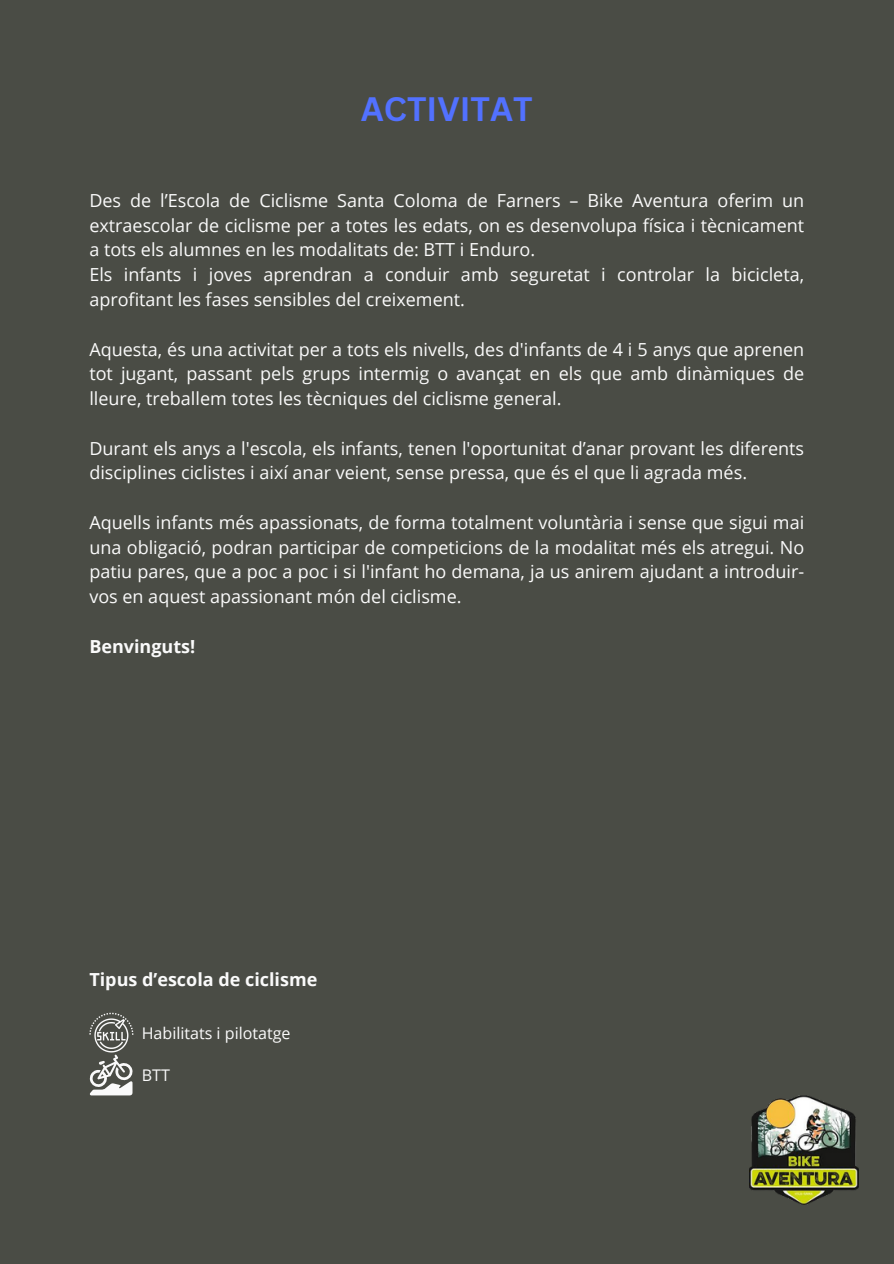
<style>
.page{position:relative;width:894px;height:1264px;background:#fff}
.page>*{position:absolute;margin:0;border:0;box-sizing:border-box;transform-origin:0 0}
.t1{font:700 33px "Canva Sans";color:#5271ff}
.t2{font:18px/24.8px "Open Sans";color:#fafafa}
.t3{font:700 18px "Open Sans";color:#fafafa}
.t4{font:16.05px "Open Sans";color:#fafafa}
</style>
<div class="page">
<div style="left:0;top:0;width:893px;height:1263px;background:#4a4c45"></div>
<img style="left:749px;top:1095px;width:109px;height:109px">
<svg style="left:89px;top:1012px;width:44px;height:83px"></svg>
<h2 class="t1" style="left:361px;top:86px;width:173px">ACTIVITAT</h2>
<h1 class="t2" style="left:89px;top:187px;width:716px">Des de l’Escola de Ciclisme Santa Coloma de Farners – Bike Aventura oferim un extraescolar de ciclisme per a totes les edats, on es desenvolupa física i tècnicament a tots els alumnes en les modalitats de: BTT i Enduro.<br>Els infants i joves aprendran a conduir amb seguretat i controlar la bicicleta, aprofitant les fases sensibles del creixement.</h1>
<h3 class="t2" style="left:89px;top:336px;width:716px;text-align:justify">Aquesta, és una activitat per a tots els nivells, des d'infants de 4 i 5 anys que aprenen tot jugant, passant pels grups intermig o avançat en els que amb dinàmiques de lleure, treballem totes les tècniques del ciclisme general.</h3>
<h3 class="t2" style="left:89px;top:435px;width:716px">Durant els anys a l'escola, els infants, tenen l'oportunitat d’anar provant les diferents disciplines ciclistes i així anar veient, sense pressa, que és el que li agrada més.</h3>
<h3 class="t2" style="left:89px;top:509px;width:716px;text-align:justify">Aquells infants més apassionats, de forma totalment voluntària i sense que sigui mai una obligació, podran participar de competicions de la modalitat més els atregui. No patiu pares, que a poc a poc i si l'infant ho demana, ja us anirem ajudant a introduir&shy;vos en aquest apassionant món del ciclisme.</h3>
<h3 class="t3" style="left:89px;top:633px;width:107px">Benvinguts!</h3>
<p class="t3" style="left:89px;top:966px;width:229px">Tipus d’escola de ciclisme</p>
<p class="t4" style="left:142px;top:1022px;width:150px">Habilitats i pilotatge</p>
<p class="t4" style="left:142px;top:1063px;width:30px">BTT</p>
</div>
